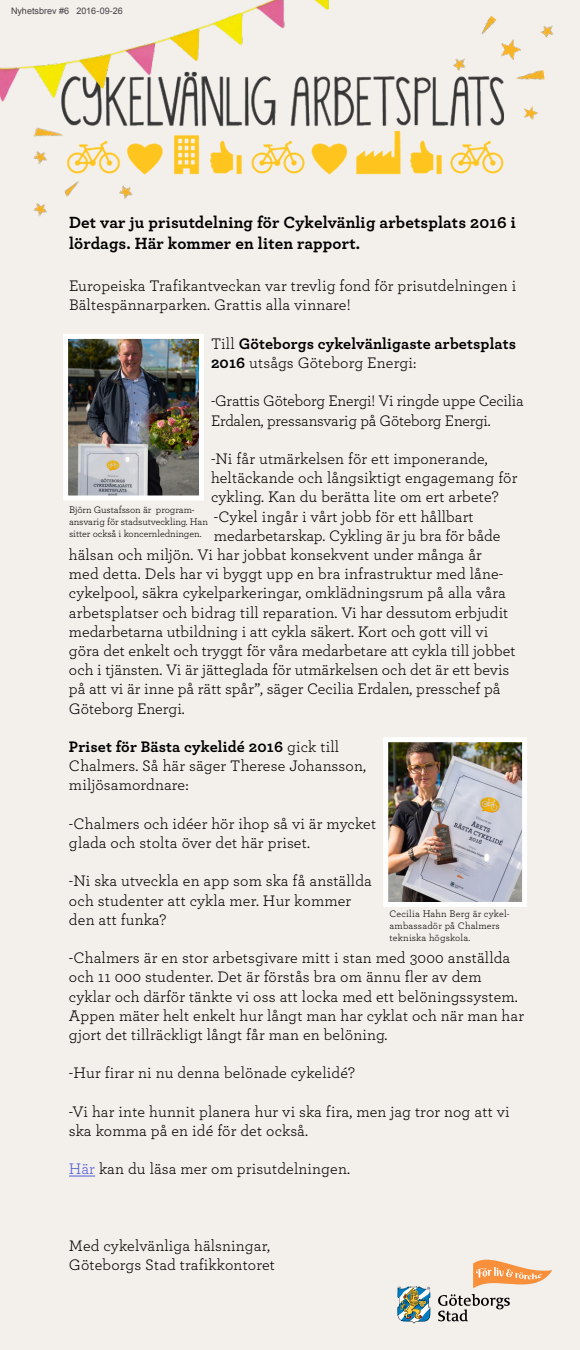
<style>
.page{position:relative;width:580px;height:1350px;background:#f3f0ec}
.page>*{position:absolute;margin:0;border:0;box-sizing:border-box;transform-origin:0 0}
.t1{font:700 17px/20.4px "Archer";letter-spacing:.01em;color:#000}
.t2{font:16px/19.2px "Archer";letter-spacing:.005em;color:#000}
.t3{font:700 16px/19.2px "Archer";letter-spacing:.01em;color:#000}
.t4{font:10px/12px "Archer";letter-spacing:-.005em;color:#000}
.t5{font:9px "Arial";color:#414042}
.s1{font-weight:400}
.s2{font-weight:700}
.s3{color:#4f5cd6}
</style>
<div class="page">
<img style="left:481px;top:16px;width:15px;height:18px">
<svg style="left:69px;top:1176px;width:26px;height:1px"></svg>
<img style="left:66px;top:59px;width:472px;height:116px">
<svg style="left:398px;top:1286px;width:32px;height:37px"></svg>
<svg style="left:438px;top:1294px;width:72px;height:27px"></svg>
<svg style="left:473px;top:1260px;width:79px;height:28px"></svg>
<img style="left:0;top:0;width:392px;height:140px">
<img style="left:69px;top:340px;width:129px;height:154px">
<div style="left:63px;top:334px;width:141px;height:166px;border:5px solid #fff"></div>
<img style="left:389px;top:743px;width:132px;height:158px">
<div style="left:383px;top:737px;width:144px;height:170px;border:5px solid #fff"></div>
<img style="left:501px;top:39px;width:20px;height:20px">
<svg style="left:524px;top:107px;width:13px;height:13px"></svg>
<img style="left:451px;top:58px;width:19px;height:15px">
<img style="left:541px;top:25px;width:13px;height:13px">
<img style="left:33px;top:151px;width:14px;height:14px">
<img style="left:119px;top:185px;width:14px;height:14px">
<img style="left:33px;top:203px;width:14px;height:14px">
<img style="left:515px;top:70px;width:30px;height:13px">
<img style="left:64px;top:181px;width:16px;height:16px">
<img style="left:31px;top:119px;width:33px;height:21px">
<p class="t5" style="left:11px;top:5px;width:113px">Nyhetsbrev #6 2016-09-26</p>
<p class="t1" style="left:69px;top:212px;width:448px">Det var ju prisutdelning för Cykelvänlig arbetsplats 2016 i lördags. Här kommer en liten rapport.</p>
<p class="t2" style="left:69px;top:276px;width:449px">Europeiska Trafikantveckan var trevlig fond för prisutdelningen i<br>Bältespännarparken. Grattis alla vinnare!</p>
<p class="t3" style="left:211px;top:333px;width:307px"><span class="s1">Till</span> Göteborgs cykelvänligaste arbetsplats<br>2016 <span class="s1">utsågs Göteborg Energi:</span></p>
<p class="t2" style="left:211px;top:391px;width:314px">-Grattis Göteborg Energi! Vi ringde uppe Cecilia<br>Erdalen, pressansvarig på Göteborg Energi.</p>
<p class="t2" style="left:211px;top:449px;width:278px">-Ni får utmärkelsen för ett imponerande,</p>
<p class="t2" style="left:211px;top:468px;width:308px">heltäckande och långsiktigt engagemang för</p>
<p class="t2" style="left:211px;top:487px;width:289px">cykling. Kan du berätta lite om ert arbete?</p>
<p class="t2" style="left:214px;top:506px;width:261px">-Cykel ingår i vårt jobb för ett hållbart</p>
<p class="t2" style="left:214px;top:525px;width:288px">medarbetarskap. Cykling är ju bra för både</p>
<p class="t2" style="left:69px;top:545px;width:414px">hälsan och miljön. Vi har jobbat konsekvent under många år</p>
<p class="t2" style="left:69px;top:564px;width:436px">med detta. Dels har vi byggt upp en bra infrastruktur med låne-</p>
<p class="t2" style="left:69px;top:583px;width:438px">cykelpool, säkra cykelparkeringar, omklädningsrum på alla våra</p>
<p class="t2" style="left:69px;top:602px;width:441px">arbetsplatser och bidrag till reparation. Vi har dessutom erbjudit</p>
<p class="t2" style="left:69px;top:621px;width:421px">medarbetarna utbildning i att cykla säkert. Kort och gott vill vi</p>
<p class="t2" style="left:69px;top:641px;width:448px">göra det enkelt och tryggt för våra medarbetare att cykla till jobbet</p>
<p class="t2" style="left:69px;top:660px;width:442px">och i tjänsten. Vi är jätteglada för utmärkelsen och det är ett bevis</p>
<p class="t2" style="left:69px;top:679px;width:433px">på att vi är inne på rätt spår”, säger Cecilia Erdalen, presschef på</p>
<p class="t2" style="left:69px;top:698px;width:117px">Göteborg Energi.</p>
<p class="t2" style="left:69px;top:737px;width:299px"><span class="s2">Priset för Bästa cykelidé 2016</span> gick till<br>Chalmers. Så här säger Therese Johansson, miljösamordnare:</p>
<p class="t2" style="left:69px;top:813px;width:309px">-Chalmers och idéer hör ihop så vi är mycket glada och stolta över det här priset.</p>
<p class="t2" style="left:69px;top:871px;width:304px">-Ni ska utveckla en app som ska få anställda och studenter att cykla mer. Hur kommer den att funka?</p>
<p class="t2" style="left:69px;top:948px;width:457px">-Chalmers är en stor arbetsgivare mitt i stan med 3000 anställda och 11 000 studenter. Det är förstås bra om ännu fler av dem cyklar och därför tänkte vi oss att locka med ett belöningssystem.<br>Appen mäter helt enkelt hur långt man har cyklat och när man har gjort det tillräckligt långt får man en belöning.</p>
<p class="t2" style="left:69px;top:1063px;width:287px">-Hur firar ni nu denna belönade cykelidé?</p>
<p class="t2" style="left:69px;top:1101px;width:442px">-Vi har inte hunnit planera hur vi ska fira, men jag tror nog att vi ska komma på en idé för det också.</p>
<p class="t2" style="left:69px;top:1159px;width:283px"><span class="s3">Här</span> kan du läsa mer om prisutdelningen.</p>
<p class="t4" style="left:69px;top:504px;width:140px">Björn Gustafsson är program&shy;ansvarig för stadsutveckling. Han sitter också i koncernledningen.</p>
<p class="t4" style="left:390px;top:908px;width:122px">Cecilia Hahn Berg är cykel&shy;ambassadör på Chalmers tekniska högskola.</p>
<p class="t2" style="left:69px;top:1236px;width:208px">Med cykelvänliga hälsningar,<br>Göteborgs Stad trafikkontoret</p>
</div>
